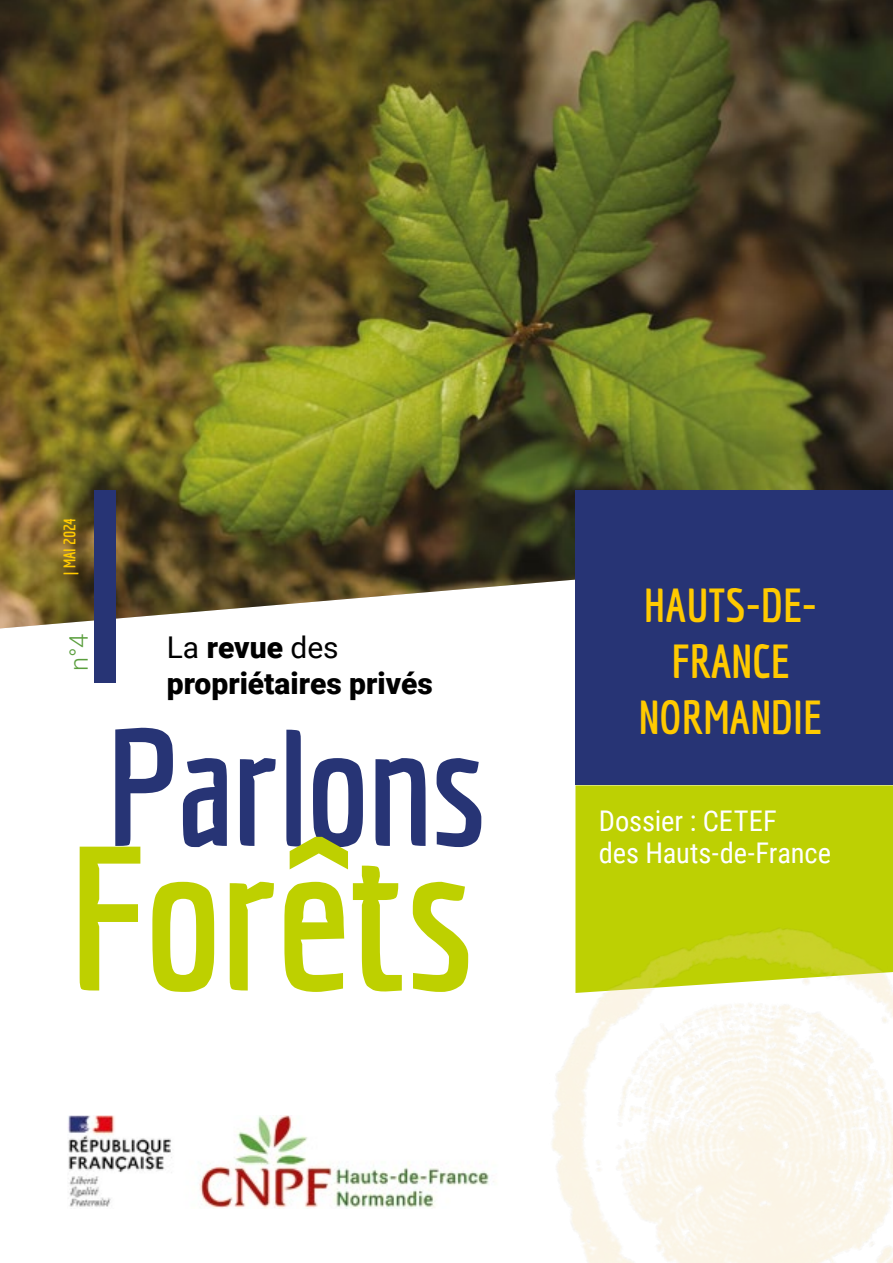
<style>
.page{position:relative;width:893px;height:1263px;background:#fff}
.page>*{position:absolute;margin:0;border:0;box-sizing:border-box;transform-origin:0 0}
.t1{font:700 199.8px "Economica";letter-spacing:-.015em;color:#bed000}
.t2{font:700 161.4px "Economica";letter-spacing:-.02em;color:#273475}
.t3{font:700 46.5px/55.8px "Economica";color:#ffca00;text-align:center}
.t4{font:900 30px/36.2px "Roboto";color:#000}
.t5{font:28.5px/31.5px "Roboto Condensed";letter-spacing:-.005em;color:#fff}
.t6{font:300 25.5px "Roboto";color:#5a9e3d}
.t7{font:700 16.5px "Economica";color:#ffca00}
.s1{font-weight:400}
</style>
<div class="page">
<img style="left:0;top:0;width:893px;height:628px">
<img style="left:68px;top:1115px;width:393px;height:94px">
<div style="left:66px;top:521px;width:31px;height:71px;background:#000;opacity:.75"></div>
<div style="left:575px;top:490px;width:318px;height:295px;background:#273475"></div>
<div style="left:94px;top:490px;width:22px;height:193px;background:#273475"></div>
<div style="left:575px;top:785px;width:318px;height:72px;background:#bdd003"></div>
<img style="left:462px;top:858px;width:431px;height:405px">
<p class="t7" style="left:60px;top:574px;width:58px;rotate:-90deg">| MAI 2024</p>
<p class="t6" style="left:61px;top:671px;width:39px;rotate:-90deg">n°4</p>
<p class="t4" style="left:167px;top:628px;width:268px"><span class="s1">La</span> revue <span class="s1">des </span>propriétaires privés</p>
<h2 class="t2" style="left:106px;top:695px;width:383px">Parlons</h2>
<h1 class="t1" style="left:68px;top:803px;width:409px">Forêts</h1>
<h3 class="t3" style="left:639px;top:577px;width:185px">HAUTS-DE-<br>FRANCE<br>NORMANDIE</h3>
<p class="t5" style="left:599px;top:804px;width:234px">Dossier : CETEF<br>des Hauts-de-France</p>
</div>
